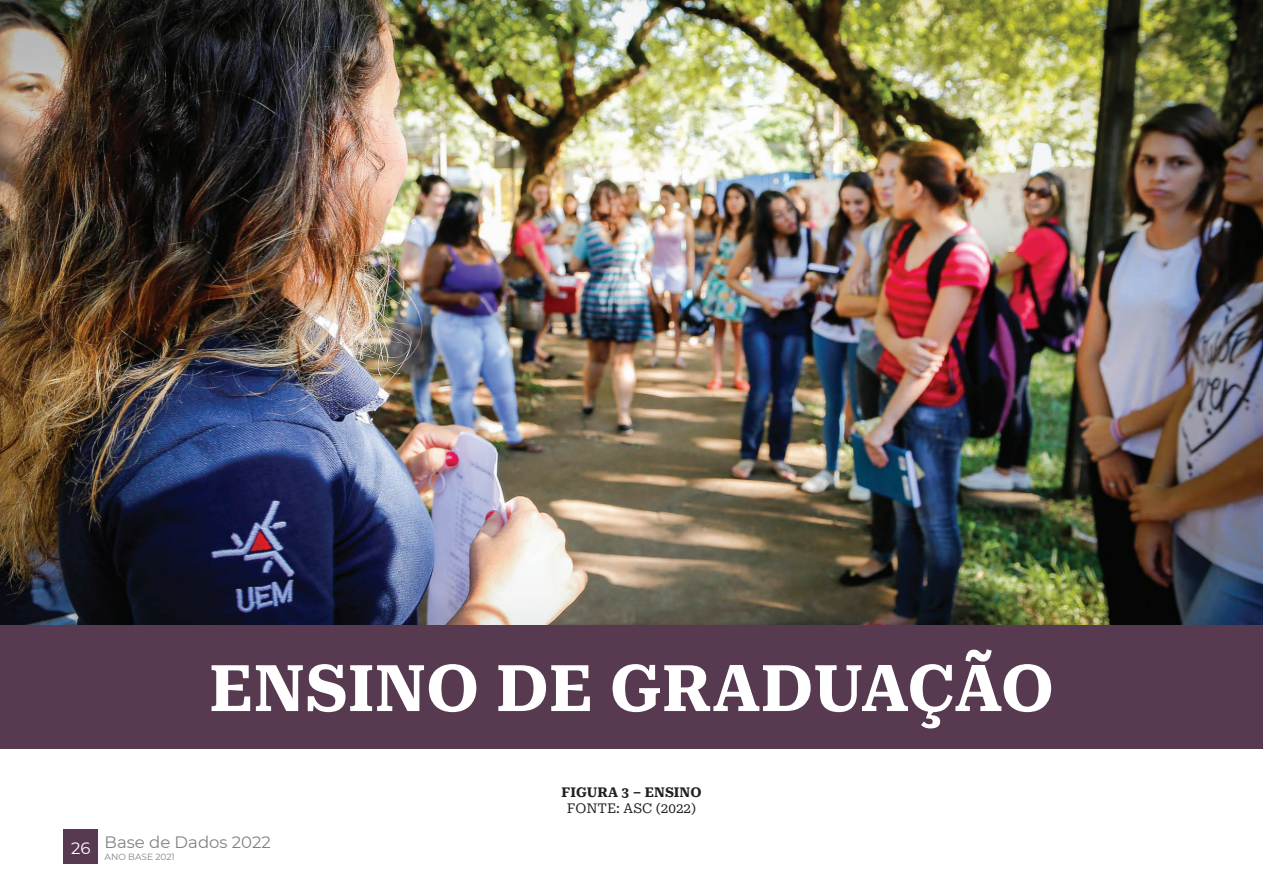
<style>
.page{position:relative;width:1263px;height:893px;background:#fff}
.page>*{position:absolute;margin:0;border:0;box-sizing:border-box;transform-origin:0 0}
.BIG_BIG_BIG{font:700 64.5px "Roboto Serif";color:#fff}
.t1{font:16.5px "Montserrat";color:#808285}
.Legenda_Tabela_e_Im{font:13.5px "Roboto Serif";color:#231f20}
.Legenda_Tabela_e_Im-2{font:700 13.5px "Roboto Serif";color:#231f20}
.t2{font:9px "Montserrat";color:#808285}
.s1{color:#fff}
</style>
<div class="page">
<div style="left:64px;top:829px;width:34px;height:34px;background:#573a50"></div>
<img style="left:0;top:0;width:1263px;height:625px">
<div style="left:0;top:625px;width:1263px;height:124px;background:#573a50"></div>
<p class="BIG_BIG_BIG" style="left:209px;top:637px;width:846px">ENSINO DE GRADUAÇÃO</p>
<p class="t1" style="left:71px;top:831px;width:201px"><span class="s1">26</span> Base de Dados 2022</p>
<p class="t2" style="left:105px;top:851px;width:72px">ANO BASE 2021</p>
<p class="Legenda_Tabela_e_Im-2" style="left:561px;top:781px;width:141px">FIGURA 3 – ENSINO</p>
<p class="Legenda_Tabela_e_Im" style="left:567px;top:798px;width:131px">FONTE: ASC (2022)</p>
</div>
